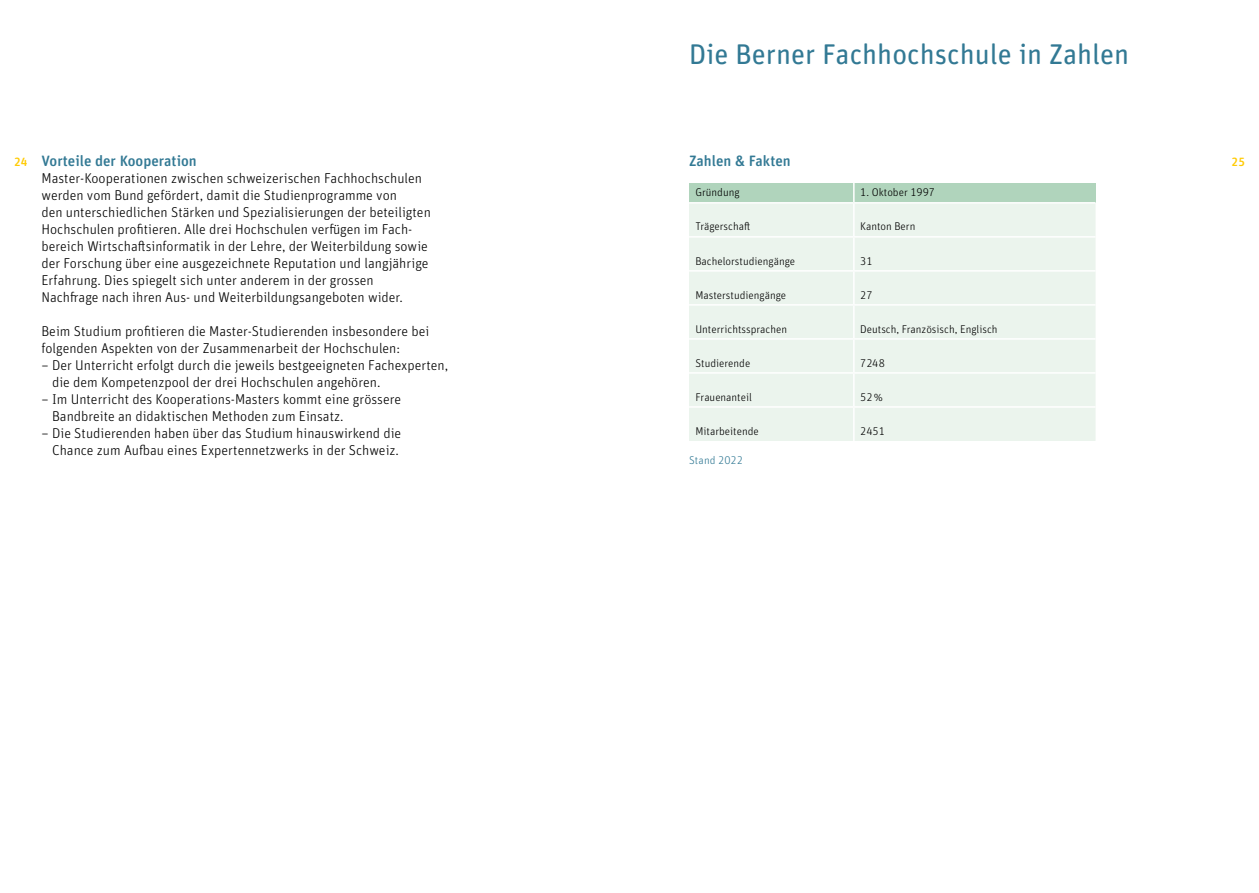
<style>
.page{position:relative;width:1259px;height:893px;background:#fff}
.page>*{position:absolute;margin:0;border:0;box-sizing:border-box;transform-origin:0 0}
.t1{font:28.5px "Unit Rounded Pro";color:#327994}
.t2{font:500 15px "Unit Rounded Pro";color:#327994}
.t3{font:300 14.25px/17px "Unit Rounded Pro";color:#000}
.t4{font:500 12px "Unit Rounded Pro";color:#ffcb05}
.t5{font:300 11.25px "Unit Rounded Pro";color:#000}
.t6{font:300 11.25px "Unit Rounded Pro";letter-spacing:.01em;color:#327994}
.s1{font-size:12px;color:#ffcb05}
</style>
<div class="page">
<div style="left:854px;top:183px;width:241px;height:20px;background:#b0d4bc"></div>
<div style="left:855px;top:204px;width:240px;height:237px;background:#ebf4ed"></div>
<svg style="left:689px;top:183px;width:164px;height:258px;background:#e6f1e9"></svg>
<hr style="left:689px;top:202px;width:165px;height:2px;background:#fff">
<hr style="left:854px;top:202px;width:241px;height:2px;background:#fff">
<hr style="left:689px;top:236px;width:165px;height:2px;background:#fff">
<hr style="left:854px;top:236px;width:241px;height:2px;background:#fff">
<hr style="left:689px;top:270px;width:165px;height:2px;background:#fff">
<hr style="left:854px;top:270px;width:241px;height:2px;background:#fff">
<hr style="left:689px;top:304px;width:165px;height:2px;background:#fff">
<hr style="left:854px;top:304px;width:241px;height:2px;background:#fff">
<hr style="left:689px;top:338px;width:165px;height:2px;background:#fff">
<hr style="left:854px;top:338px;width:241px;height:2px;background:#fff">
<hr style="left:689px;top:372px;width:165px;height:2px;background:#fff">
<hr style="left:854px;top:372px;width:241px;height:2px;background:#fff">
<hr style="left:689px;top:406px;width:165px;height:2px;background:#fff">
<hr style="left:854px;top:406px;width:241px;height:2px;background:#fff">
<h1 class="t1" style="left:689px;top:34px;width:442px">Die Berner Fachhochschule in Zahlen</h1>
<p class="t2" style="left:14px;top:150px;width:184px"><span class="s1">24</span> Vorteile der Kooperation</p>
<p class="t4" style="left:1231px;top:153px;width:15px">25</p>
<p class="t3" style="left:41px;top:169px;width:391px">Master-Kooperationen zwischen schweizerischen Fachhochschulen werden vom Bund gefördert, damit die Studienprogramme von<br>den unterschiedlichen Stärken und Spezialisierungen der beteiligten Hochschulen profitieren. Alle drei Hochschulen verfügen im Fach&shy;bereich Wirtschaftsinformatik in der Lehre, der Weiterbildung sowie der Forschung über eine ausgezeichnete Reputation und langjährige Erfahrung. Dies spiegelt sich unter anderem in der grossen Nachfrage nach ihren Aus- und Weiterbildungsangeboten wider.</p>
<p class="t3" style="left:41px;top:322px;width:389px">Beim Studium profitieren die Master-Studierenden insbesondere bei folgenden Aspekten von der Zusammenarbeit der Hochschulen:</p>
<p class="t3" style="left:52px;top:356px;width:397px;text-indent:-11px">– Der Unterricht erfolgt durch die jeweils bestgeeigneten Fachexperten, die dem Kompetenzpool der drei Hochschulen angehören.</p>
<p class="t3" style="left:52px;top:390px;width:351px;text-indent:-11px">– Im Unterricht des Kooperations-Masters kommt eine grössere<br>Bandbreite an didaktischen Methoden zum Einsatz.</p>
<p class="t3" style="left:41px;top:424px;width:361px;text-align:center">– Die Studierenden haben über das Studium hinauswirkend die<br>Chance zum Aufbau eines Expertennetzwerks in der Schweiz.</p>
<p class="t2" style="left:689px;top:150px;width:103px">Zahlen &amp; Fakten</p>
<p class="t5" style="left:695px;top:185px;width:46px">Gründung</p>
<p class="t5" style="left:860px;top:185px;width:76px">1. Oktober 1997</p>
<p class="t5" style="left:695px;top:219px;width:56px">Trägerschaft</p>
<p class="t5" style="left:860px;top:219px;width:57px">Kanton Bern</p>
<p class="t5" style="left:695px;top:253px;width:101px">Bachelorstudiengänge</p>
<p class="t5" style="left:860px;top:253px;width:14px">31</p>
<p class="t5" style="left:695px;top:287px;width:92px">Masterstudiengänge</p>
<p class="t5" style="left:860px;top:287px;width:14px">27</p>
<p class="t5" style="left:695px;top:321px;width:93px">Unterrichtssprachen</p>
<p class="t5" style="left:860px;top:321px;width:139px">Deutsch, Französisch, Englisch</p>
<p class="t5" style="left:695px;top:355px;width:56px">Studierende</p>
<p class="t5" style="left:860px;top:355px;width:26px">7248</p>
<p class="t5" style="left:695px;top:389px;width:58px">Frauenanteil</p>
<p class="t5" style="left:860px;top:389px;width:24px">52%</p>
<p class="t5" style="left:695px;top:424px;width:65px">Mitarbeitende</p>
<p class="t5" style="left:860px;top:424px;width:26px">2451</p>
<p class="t6" style="left:689px;top:453px;width:56px">Stand 2022</p>
</div>
